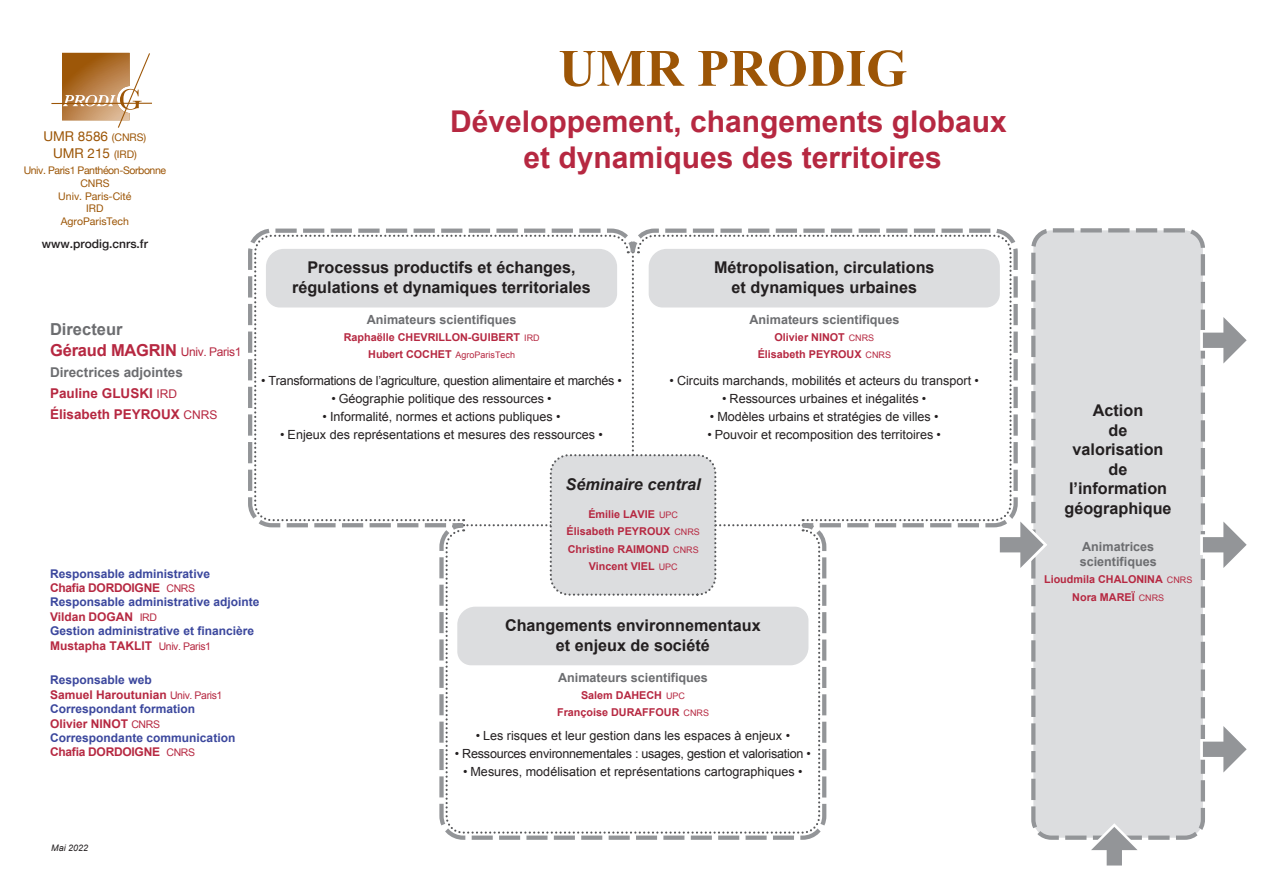
<style>
.page{position:relative;width:1263px;height:893px;background:#fff}
.page>*{position:absolute;margin:0;border:0;box-sizing:border-box;transform-origin:0 0}
.t1{font:700 52.5px "Times New Roman";color:#9c5506}
.t2{font:700 30px/36px "Arial";color:#b62841;text-align:center}
.t3{font:700 16.5px/21px "Arial";letter-spacing:-.01em;color:#b62841}
.t4{font:700 16.2px/19.5px "Arial";color:#231f20;text-align:center}
.t5{font:italic 700 16.2px "Arial";color:#231f20}
.t6{font:700 13.5px/21px "Arial";color:#b62841}
.t7{font:13.5px/16.5px "Helvetica Neue";color:#9c5506;text-align:center}
.t8{font:12.6px "Arial";color:#231f20}
.t9{font:12.6px "Arial";letter-spacing:-.02em;color:#231f20}
.t10{font:700 12.6px/15.1px "Arial";color:#6c6d70}
.t11{font:700 12px/14.4px "Arial";color:#3b479d}
.t12{font:500 12px "Helvetica Neue";color:#231f20}
.t13{font:700 10.8px/17.2px "Arial";color:#b62841;text-align:center}
.t14{font:10.5px/12.8px "Helvetica Neue";color:#9c5506;text-align:center}
.t15{font:9px "Arial";color:#b62841}
.t16{font:italic 9px "Arial";color:#231f20}
.s1{font-size:10.5px}
.s2{color:#6c6d70}
.s3{font-weight:400;font-size:12px}
.s4{font-weight:400;font-size:9px}
.s5{font-weight:700;font-size:10.8px}
.s6{color:#b62841}
.s7{font-weight:400;font-size:10.5px;color:#b62841}
</style>
<div class="page">
<svg style="left:248px;top:228px;width:380px;height:299px"></svg>
<svg style="left:439px;top:574px;width:388px;height:266px"></svg>
<svg style="left:638px;top:228px;width:373px;height:8px"></svg>
<div style="left:1033px;top:230px;width:170px;height:608px;background:#dcdddf;border-radius:18px"></div>
<div style="left:1031px;top:228px;width:174px;height:612px;border:4px dashed #939598;border-radius:18px"></div>
<svg style="left:1200px;top:515px;width:47px;height:59px"></svg>
<svg style="left:1200px;top:311px;width:47px;height:59px"></svg>
<svg style="left:1200px;top:720px;width:47px;height:59px"></svg>
<svg style="left:1085px;top:823px;width:59px;height:43px"></svg>
<svg style="left:62px;top:53px;width:88px;height:75px"></svg>
<hr style="left:51px;top:103px;width:101px;height:1px;background:#9c5506">
<svg style="left:266px;top:236px;width:781px;height:338px"></svg>
<div style="left:457px;top:607px;width:351px;height:58px;background:#dcdddf"></div>
<div style="left:551px;top:455px;width:164px;height:140px;background:#dcdddf;border-radius:18px"></div>
<div style="left:550px;top:454px;width:166px;height:142px;border:2px dashed #57585a;border-radius:18px"></div>
<p class="t7" style="left:43px;top:129px;width:104px">UMR 8586 <span class="s1">(CNRS)<br></span>UMR 215 <span class="s1">(IRD)</span></p>
<p class="t14" style="left:24px;top:165px;width:144px">Univ. Paris1 Panthéon-Sorbonne<br>CNRS<br>Univ. Paris-Cité<br>IRD<br>AgroParisTech</p>
<p class="t12" style="left:42px;top:234px;width:108px">www.prodig.cnrs.fr</p>
<h3 class="t3" style="left:50px;top:320px;width:193px"><span class="s2">Directeur<br></span>Géraud MAGRIN <span class="s3">Univ. Paris1</span></h3>
<p class="t6" style="left:50px;top:363px;width:169px"><span class="s2">Directrices adjointes<br></span>Pauline GLUSKI <span class="s3">IRD<br></span>Élisabeth PEYROUX <span class="s3">CNRS</span></p>
<h1 class="t1" style="left:558px;top:32px;width:350px">UMR PRODIG</h1>
<h2 class="t2" style="left:450px;top:105px;width:558px">Développement, changements globaux et dynamiques des territoires</h2>
<p class="t4" style="left:292px;top:259px;width:300px">Processus productifs et échanges, régulations et dynamiques territoriales</p>
<p class="t10" style="left:367px;top:312px;width:151px">Animateurs scientifiques</p>
<p class="t13" style="left:344px;top:329px;width:197px">Raphaëlle CHEVRILLON-GUIBERT <span class="s4">IRD</span></p>
<p class="t15" style="left:368px;top:349px;width:148px"><span class="s5">Hubert COCHET</span> AgroParisTech</p>
<p class="t9" style="left:261px;top:372px;width:362px">• Transformations de l’agriculture, question alimentaire et marchés •</p>
<p class="t8" style="left:331px;top:390px;width:222px">• Géographie politique des ressources •</p>
<p class="t8" style="left:323px;top:408px;width:239px">• Informalité, normes et actions publiques •</p>
<p class="t8" style="left:280px;top:426px;width:324px">• Enjeux des représentations et mesures des ressources •</p>
<p class="t4" style="left:714px;top:259px;width:222px">Métropolisation, circulations et dynamiques urbaines</p>
<p class="t10" style="left:749px;top:312px;width:151px">Animateurs scientifiques</p>
<p class="t13" style="left:758px;top:329px;width:135px">Olivier NINOT <span class="s4">CNRS<br></span>Élisabeth PEYROUX <span class="s4">CNRS</span></p>
<p class="t8" style="left:670px;top:372px;width:311px">• Circuits marchands, mobilités et acteurs du transport •</p>
<p class="t8" style="left:722px;top:390px;width:206px">• Ressources urbaines et inégalités •</p>
<p class="t8" style="left:710px;top:408px;width:230px">• Modèles urbains et stratégies de villes •</p>
<p class="t8" style="left:707px;top:426px;width:235px">• Pouvoir et recomposition des territoires •</p>
<p class="t5" style="left:565px;top:474px;width:137px">Séminaire central</p>
<p class="t11" style="left:50px;top:567px;width:211px">Responsable administrative<br><span class="s6">Chafia DORDOIGNE</span> <span class="s7">CNRS<br></span>Responsable administrative adjointe<br><span class="s6">Vildan DOGAN</span> <span class="s7">IRD<br></span>Gestion administrative et financière<br><span class="s6">Mustapha TAKLIT</span> <span class="s7">Univ. Paris1</span></p>
<p class="t11" style="left:50px;top:673px;width:187px">Responsable web<br><span class="s6">Samuel Haroutunian</span> <span class="s7">Univ. Paris1<br></span>Correspondant formation<br><span class="s6">Olivier NINOT</span> <span class="s7">CNRS<br></span>Correspondante communication<br><span class="s6">Chafia DORDOIGNE</span> <span class="s7">CNRS</span></p>
<p class="t16" style="left:51px;top:842px;width:39px">Mai 2022</p>
<p class="t13" style="left:566px;top:506px;width:135px">Émilie LAVIE <span class="s4">UPC<br></span>Élisabeth PEYROUX <span class="s4">CNRS<br></span>Christine RAIMOND <span class="s4">CNRS<br></span>Vincent VIEL <span class="s4">UPC</span></p>
<p class="t4" style="left:505px;top:616px;width:257px">Changements environnementaux et enjeux de société</p>
<p class="t10" style="left:558px;top:670px;width:151px">Animateurs scientifiques</p>
<p class="t13" style="left:557px;top:687px;width:153px">Salem DAHECH <span class="s4">UPC<br></span>Françoise DURAFFOUR <span class="s4">CNRS</span></p>
<p class="t8" style="left:476px;top:727px;width:316px">• Les risques et leur gestion dans les espaces à enjeux •</p>
<p class="t9" style="left:455px;top:745px;width:357px">• Ressources environnementales : usages, gestion et valorisation •</p>
<p class="t8" style="left:463px;top:763px;width:341px">• Mesures, modélisation et représentations cartographiques •</p>
<p class="t4" style="left:1064px;top:401px;width:109px">Action<br>de valorisation de l’information géographique</p>
<p class="t10" style="left:1080px;top:539px;width:79px">Animatrices scientifiques</p>
<p class="t13" style="left:1044px;top:571px;width:150px">Lioudmila CHALONINA <span class="s4">CNRS<br></span>Nora MAREÏ <span class="s4">CNRS</span></p>
</div>
